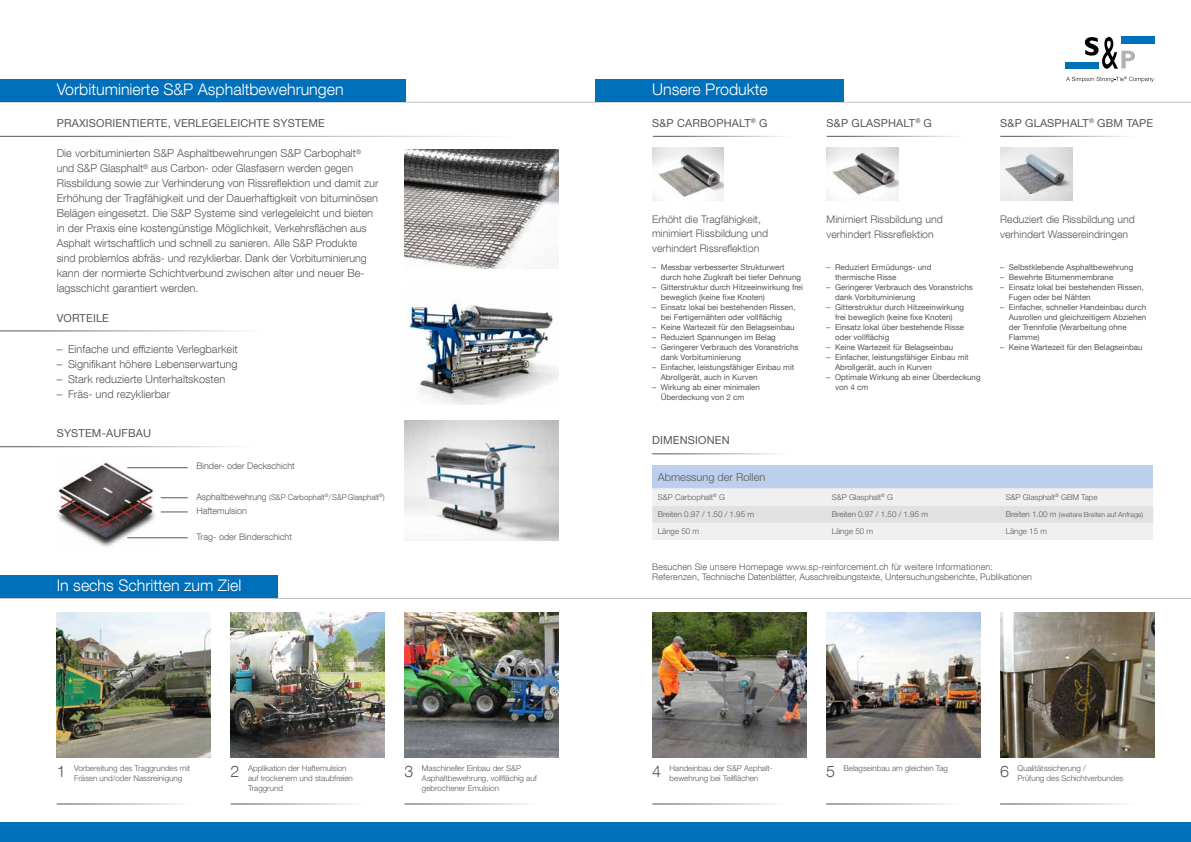
<style>
.page{position:relative;width:1191px;height:842px;background:#fff}
.page>*{position:absolute;margin:0;border:0;box-sizing:border-box;transform-origin:0 0}
.t1{font:300 16px "Helvetica Neue LT Com";color:#fff}
.t2{font:300 16px "Helvetica Neue LT Com";color:#575756}
.t3{font:300 11px/15px "Helvetica Neue LT Com";color:#575756}
.t4{font:11px "Helvetica Neue LT Com";letter-spacing:.015em;color:#575756}
.t5{font:300 11px "Helvetica Neue LT Std";color:#575756}
.t6{font:300 10.5px/15px "Helvetica Neue LT Com";color:#575756}
.t7{font:300 9px/10px "Helvetica Neue LT Com";color:#575756}
.t8{font:8px/10px "Helvetica Neue LT Com";color:#575756}
.t9{font:300 8px/10px "Helvetica Neue LT Std";color:#575756}
.t10{font:300 8px "Helvetica Neue LT Com";color:#575756}
.t11{font:300 7px "Helvetica Neue LT Std";color:#575756}
.s1{font-size:9px}
.s2{font-size:8px}
</style>
<div class="page">
<div style="left:1065px;top:62px;width:33px;height:7px;background:#0070ba"></div>
<div style="left:1121px;top:37px;width:33px;height:7px;background:#0070ba"></div>
<svg style="left:1084px;top:37px;width:51px;height:32px"></svg>
<svg style="left:1066px;top:76px;width:87px;height:6px"></svg>
<hr style="left:0;top:102px;width:1191px;height:1px;background:#bfc2c0">
<hr style="left:0;top:598px;width:1191px;height:1px;background:#bfc2c0">
<div style="left:0;top:79px;width:405px;height:23px;background:#0070ba"></div>
<div style="left:595px;top:79px;width:248px;height:23px;background:#0070ba"></div>
<div style="left:0;top:575px;width:278px;height:23px;background:#0070ba"></div>
<img style="left:231px;top:612px;width:154px;height:146px">
<img style="left:826px;top:612px;width:154px;height:146px">
<img style="left:57px;top:612px;width:154px;height:146px">
<img style="left:404px;top:612px;width:154px;height:146px">
<img style="left:652px;top:612px;width:154px;height:146px">
<img style="left:1000px;top:612px;width:154px;height:146px">
<hr style="left:0;top:136px;width:595px;height:1px;background:#575756">
<img style="left:57px;top:461px;width:99px;height:86px">
<hr style="left:0;top:446px;width:293px;height:1px;background:#575756">
<hr style="left:127px;top:467px;width:61px;height:1px;background:#575756">
<hr style="left:127px;top:537px;width:61px;height:1px;background:#575756">
<svg style="left:161px;top:497px;width:27px;height:1px"></svg>
<svg style="left:161px;top:512px;width:27px;height:1px"></svg>
<hr style="left:652px;top:454px;width:158px;height:1px;background:#575756">
<hr style="left:57px;top:804px;width:154px;height:1px;background:#575756">
<hr style="left:231px;top:804px;width:154px;height:1px;background:#575756">
<hr style="left:652px;top:804px;width:154px;height:1px;background:#575756">
<hr style="left:826px;top:804px;width:154px;height:1px;background:#575756">
<hr style="left:1000px;top:804px;width:154px;height:1px;background:#575756">
<hr style="left:404px;top:804px;width:155px;height:1px;background:#575756">
<div style="left:652px;top:465px;width:501px;height:23px;background:#bcd0ed"></div>
<svg style="left:652px;top:488px;width:501px;height:52px"></svg>
<div style="left:0;top:822px;width:1191px;height:20px;background:#0070ba"></div>
<hr style="left:1000px;top:136px;width:154px;height:1px;background:#575756">
<img style="left:1000px;top:147px;width:72px;height:54px">
<hr style="left:653px;top:136px;width:158px;height:1px;background:#575756">
<img style="left:652px;top:148px;width:72px;height:53px">
<hr style="left:826px;top:136px;width:158px;height:1px;background:#575756">
<img style="left:826px;top:147px;width:72px;height:54px">
<hr style="left:0;top:331px;width:302px;height:1px;background:#575756">
<img style="left:404px;top:420px;width:154px;height:120px">
<img style="left:404px;top:301px;width:154px;height:103px">
<img style="left:404px;top:149px;width:154px;height:120px">
<h1 class="t1" style="left:57px;top:80px;width:288px">Vorbituminierte S&amp;P Asphaltbewehrungen</h1>
<h2 class="t4" style="left:57px;top:116px;width:270px">PRAXISORIENTIERTE, VERLEGELEICHTE SYSTEME</h2>
<p class="t3" style="left:57px;top:146px;width:323px">Die vorbituminierten S&amp;P Asphaltbewehrungen S&amp;P Carbophalt<sup>® </sup>und S&amp;P Glasphalt<sup>®</sup> aus Carbon- oder Glasfasern werden gegen Rissbildung sowie zur Verhinderung von Rissreflektion und damit zur Erhöhung der Tragfähigkeit und der Dauerhaftigkeit von bituminösen Belägen eingesetzt. Die S&amp;P Systeme sind verlegeleicht und bieten in der Praxis eine kostengünstige Möglichkeit, Verkehrsflächen aus Asphalt wirtschaftlich und schnell zu sanieren. Alle S&amp;P Produkte sind problemlos abfräs- und rezyklierbar. Dank der Vorbituminierung kann der normierte Schichtverbund zwischen alter und neuer Be-- lagsschicht garantiert werden.</p>
<h2 class="t4" style="left:57px;top:311px;width:54px">VORTEILE</h2>
<h2 class="t3" style="left:57px;top:341px;width:182px">– Einfache und effiziente Verlegbarkeit</h2>
<h2 class="t3" style="left:57px;top:356px;width:182px">– Signifikant höhere Lebenserwartung</h2>
<h2 class="t3" style="left:57px;top:371px;width:170px">– Stark reduzierte Unterhaltskosten</h2>
<h2 class="t3" style="left:57px;top:386px;width:115px">– Fräs- und rezyklierbar</h2>
<h2 class="t4" style="left:57px;top:427px;width:96px">SYSTEM-AUFBAU</h2>
<p class="t7" style="left:196px;top:460px;width:100px">Binder- oder Deckschicht</p>
<p class="t10" style="left:196px;top:492px;width:190px"><span class="s1">Asphaltbewehrung</span> (S&amp;P Carbophalt<sup>®</sup>/S&amp;P Glasphalt<sup>®</sup>)</p>
<p class="t7" style="left:196px;top:506px;width:52px">Haftemulsion</p>
<p class="t7" style="left:196px;top:532px;width:97px">Trag- oder Binderschicht</p>
<h1 class="t1" style="left:57px;top:576px;width:186px">In sechs Schritten zum Ziel</h1>
<h1 class="t1" style="left:652px;top:80px;width:117px">Unsere Produkte</h1>
<h2 class="t4" style="left:652px;top:116px;width:117px">S&amp;P CARBOPHALT<sup>®</sup> G</h2>
<h2 class="t4" style="left:826px;top:116px;width:107px">S&amp;P GLASPHALT<sup>®</sup> G</h2>
<h2 class="t4" style="left:1000px;top:116px;width:154px">S&amp;P GLASPHALT<sup>®</sup> GBM TAPE</h2>
<h3 class="t6" style="left:652px;top:212px;width:118px;line-height:14px">Erhöht die Tragfähigkeit, minimiert Rissbildung und</h3>
<h3 class="t6" style="left:652px;top:240px;width:109px">verhindert Rissreflektion</h3>
<p class="t8" style="left:660px;top:262px;width:142px;text-indent:-9px">– Messbar verbesserter Strukturwert durch hohe Zugkraft bei tiefer Dehnung</p>
<p class="t8" style="left:660px;top:282px;width:144px;text-indent:-9px">– Gitterstruktur durch Hitzeeinwirkung frei beweglich (keine fixe Knoten)</p>
<p class="t8" style="left:660px;top:302px;width:136px;text-indent:-9px">– Einsatz lokal bei bestehenden Rissen, bei Fertigernähten oder vollflächig</p>
<p class="t8" style="left:652px;top:322px;width:144px">– Keine Wartezeit für den Belagseinbau</p>
<p class="t8" style="left:652px;top:332px;width:125px">– Reduziert Spannungen im Belag</p>
<p class="t8" style="left:660px;top:342px;width:139px;text-indent:-9px">– Geringerer Verbrauch des Voranstrichs dank Vorbituminierung</p>
<p class="t8" style="left:660px;top:362px;width:135px;text-indent:-9px">– Einfacher, leistungsfähiger Einbau mit<br>Abrollgerät, auch in Kurven</p>
<p class="t8" style="left:660px;top:382px;width:101px;text-indent:-9px">– Wirkung ab einer minimalen<br>Überdeckung von 2 cm</p>
<h2 class="t4" style="left:652px;top:434px;width:79px">DIMENSIONEN</h2>
<h3 class="t6" style="left:826px;top:211px;width:118px">Minimiert Rissbildung und verhindert Rissreflektion</h3>
<p class="t8" style="left:835px;top:262px;width:98px;text-indent:-9px">– Reduziert Ermüdungs- und thermische Risse</p>
<p class="t8" style="left:835px;top:282px;width:139px;text-indent:-9px">– Geringerer Verbrauch des Voranstrichs dank Vorbituminierung</p>
<p class="t8" style="left:826px;top:302px;width:139px;text-align:center">– Gitterstruktur durch Hitzeeinwirkung frei beweglich (keine fixe Knoten)</p>
<p class="t8" style="left:835px;top:322px;width:131px;text-indent:-9px">– Einsatz lokal über bestehende Risse oder vollflächig</p>
<p class="t8" style="left:826px;top:342px;width:128px">– Keine Wartezeit für Belagseinbau</p>
<p class="t8" style="left:835px;top:352px;width:135px;text-indent:-9px">– Einfacher, leistungsfähiger Einbau mit<br>Abrollgerät, auch in Kurven</p>
<p class="t8" style="left:835px;top:372px;width:147px;text-indent:-9px">– Optimale Wirkung ab einer Überdeckung von 4 cm</p>
<h3 class="t6" style="left:1000px;top:211px;width:136px">Reduziert die Rissbildung und verhindert Wassereindringen</h3>
<p class="t8" style="left:1000px;top:262px;width:134px">– Selbstklebende Asphaltbewehrung</p>
<p class="t8" style="left:1000px;top:272px;width:114px">– Bewehrte Bitumenmembrane</p>
<p class="t8" style="left:1008px;top:282px;width:136px;text-indent:-9px">– Einsatz lokal bei bestehenden Rissen,<br>Fugen oder bei Nähten</p>
<p class="t8" style="left:1008px;top:302px;width:139px;text-indent:-9px">– Einfacher, schneller Handeinbau durch<br>Ausrollen und gleichzeitigem Abziehen der Trennfolie (Verarbeitung ohne<br>Flamme)</p>
<p class="t8" style="left:1000px;top:342px;width:144px">– Keine Wartezeit für den Belagseinbau</p>
<h2 class="t5" style="left:658px;top:470px;width:109px">Abmessung der Rollen</h2>
<p class="t9" style="left:658px;top:492px;width:69px">S&amp;P Carbophalt<sup>®</sup> G</p>
<p class="t9" style="left:831px;top:492px;width:63px">S&amp;P Glasphalt<sup>®</sup> G</p>
<p class="t9" style="left:1005px;top:492px;width:93px">S&amp;P Glasphalt<sup>®</sup> GBM Tape</p>
<p class="t9" style="left:658px;top:509px;width:98px">Breiten 0.97 / 1.50 / 1.95 m</p>
<p class="t9" style="left:831px;top:509px;width:98px">Breiten 0.97 / 1.50 / 1.95 m</p>
<p class="t11" style="left:1005px;top:510px;width:139px"><span class="s2">Breiten 1.00 m</span> (weitere Breiten auf Anfrage)</p>
<p class="t9" style="left:658px;top:526px;width:43px">Länge 50 m</p>
<p class="t9" style="left:831px;top:526px;width:43px">Länge 50 m</p>
<p class="t9" style="left:1005px;top:526px;width:43px">Länge 15 m</p>
<p class="t7" style="left:652px;top:562px;width:381px">Besuchen Sie unsere Homepage www.sp-reinforcement.ch für weitere Informationen:<br>Referenzen, Technische Datenblätter, Ausschreibungstexte, Untersuchungsberichte, Publikationen</p>
<p class="t9" style="left:74px;top:763px;width:118px">Vorbereitung des Traggrundes mit<br>Fräsen und/oder Nassreinigung</p>
<p class="t9" style="left:669px;top:763px;width:105px">Handeinbau der S&amp;P Asphalt&shy;bewehrung bei Teilflächen</p>
<p class="t9" style="left:248px;top:763px;width:106px">Applikation der Haftemulsion auf trockenem und staubfreien<br>Traggrund</p>
<p class="t9" style="left:422px;top:763px;width:101px">Maschineller Einbau der S&amp;P</p>
<p class="t9" style="left:843px;top:763px;width:106px">Belagseinbau am gleichen Tag</p>
<h1 class="t2" style="left:57px;top:761px;width:10px">1</h1>
<h1 class="t2" style="left:231px;top:761px;width:10px">2</h1>
<h1 class="t2" style="left:404px;top:761px;width:10px">3</h1>
<h1 class="t2" style="left:652px;top:761px;width:10px">4</h1>
<h1 class="t2" style="left:826px;top:761px;width:10px">5</h1>
<h1 class="t2" style="left:1000px;top:761px;width:10px">6</h1>
<p class="t9" style="left:422px;top:773px;width:116px">Asphaltbewehrung, vollflächig auf gebrochener Emulsion</p>
<p class="t9" style="left:1017px;top:763px;width:107px">Qualitätssicherung /<br>Prüfung des Schichtverbundes</p>
</div>
